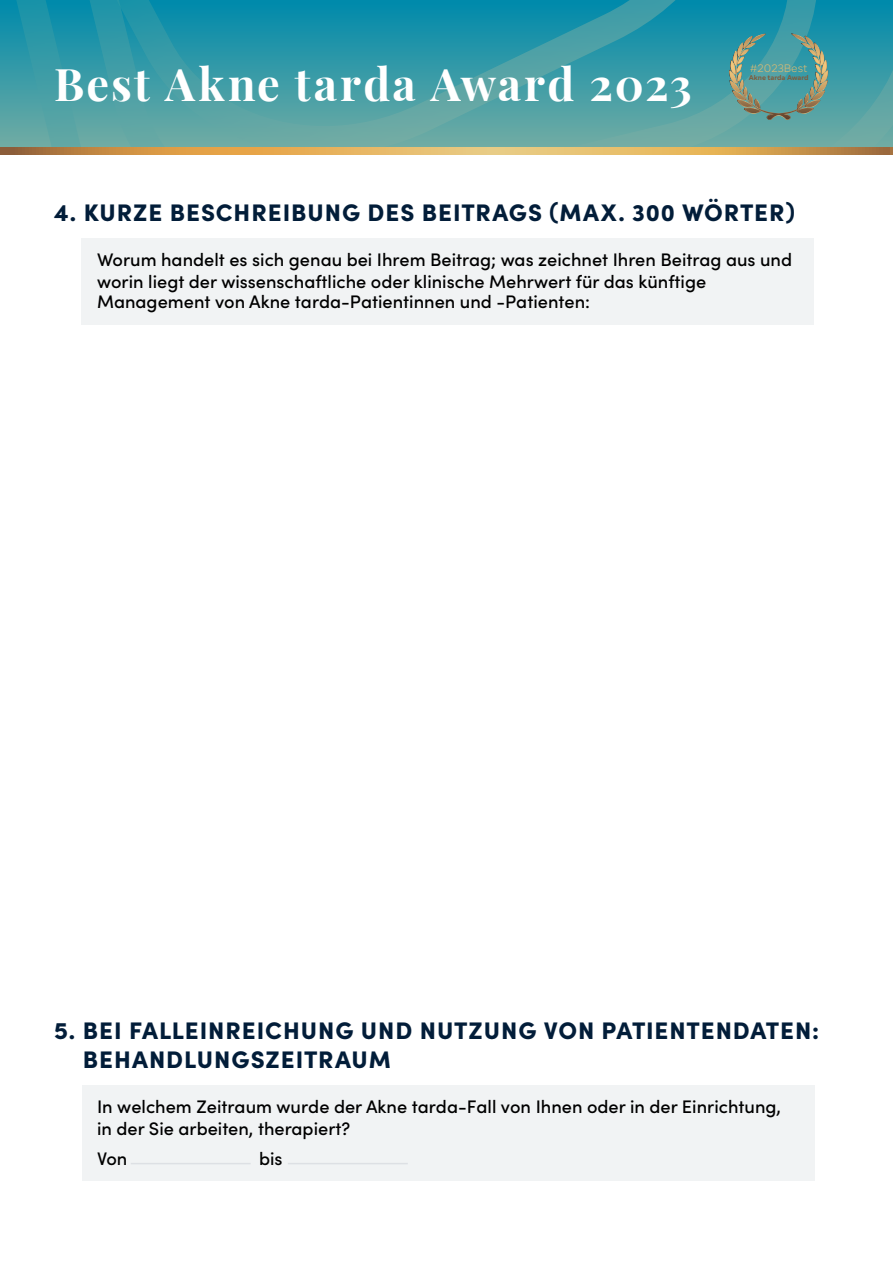
<style>
.page{position:relative;width:893px;height:1263px;background:#fff}
.page>*{position:absolute;margin:0;border:0;box-sizing:border-box;transform-origin:0 0}
.t1{font:700 45px "Playfair Display";letter-spacing:.045em;color:#fff}
.t2{font:900 24px/29.5px "Sofia Pro";letter-spacing:.04em;color:#021d39}
.t3{font:500 18.15px/21.1px "Sofia Pro";color:#000}
.t4{font:300 10.8px "Segma";color:#e1bb70}
.t5{font:700 6.9px "Segma";color:#7d5b3d}
</style>
<div class="page">
<div style="left:82px;top:238px;width:732px;height:86px;background:#f1f3f4"></div>
<div style="left:82px;top:1085px;width:733px;height:95px;background:#f1f3f4"></div>
<hr style="left:131px;top:1163px;width:120px;height:1px;background:#dde0e4">
<hr style="left:288px;top:1163px;width:120px;height:1px;background:#dde0e4">
<svg style="left:0;top:0;width:893px;height:148px;background:#399aa6"></svg>
<svg style="left:25px;top:0;width:793px;height:148px;background:#429da5"></svg>
<svg style="left:29px;top:0;width:712px;height:148px;background:#3c9ca6"></svg>
<svg style="left:729px;top:27px;width:99px;height:93px;background:#599a97"></svg>
<svg style="left:0;top:148px;width:893px;height:6px;background:#d6a558"></svg>
<h1 class="t1" style="left:54px;top:49px;width:639px">Best Akne tarda Award 2023</h1>
<p class="t4" style="left:750px;top:61px;width:59px">#2023Best</p>
<p class="t5" style="left:749px;top:73px;width:61px">Akne tarda Award</p>
<h2 class="t2" style="left:54px;top:196px;width:742px">4. KURZE BESCHREIBUNG DES BEITRAGS (MAX. 300 WÖRTER)</h2>
<p class="t3" style="left:97px;top:248px;width:697px">Worum handelt es sich genau bei Ihrem Beitrag; was zeichnet Ihren Beitrag aus und worin liegt der wissenschaftliche oder klinische Mehrwert für das künftige<br>Management von Akne tarda-Patientinnen und -Patienten:</p>
<h2 class="t2" style="left:83px;top:1013px;width:738px;text-indent:-29px">5. BEI FALLEINREICHUNG UND NUTZUNG VON PATIENTENDATEN:<br>BEHANDLUNGSZEITRAUM</h2>
<p class="t3" style="left:97px;top:1095px;width:685px;line-height:21.8px">In welchem Zeitraum wurde der Akne tarda-Fall von Ihnen oder in der Einrichtung, in der Sie arbeiten, therapiert?</p>
<p class="t3" style="left:97px;top:1147px;width:32px">Von</p>
<p class="t3" style="left:259px;top:1147px;width:25px">bis</p>
</div>
